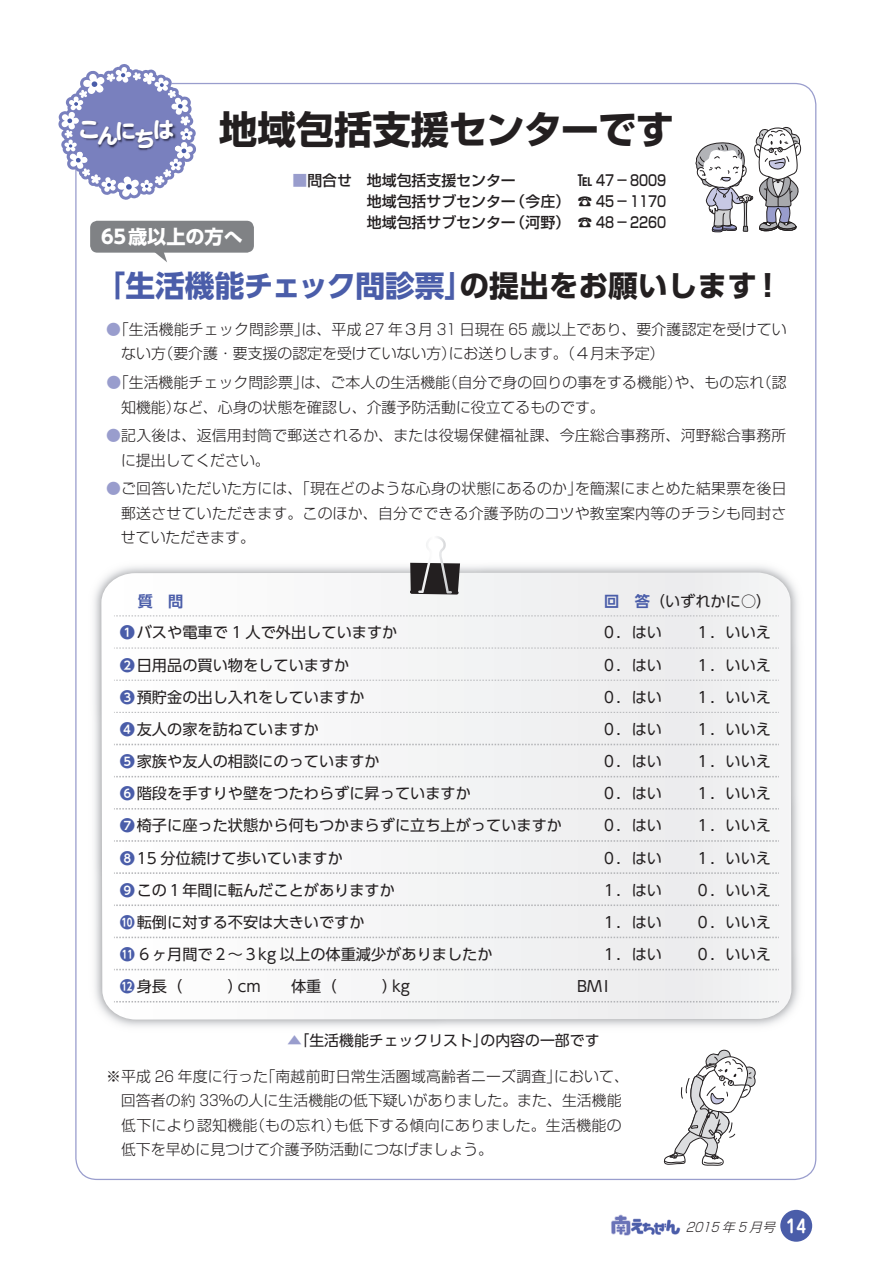
<style>
.page{position:relative;width:893px;height:1263px;background:#fff}
.page>*{position:absolute;margin:0;border:0;box-sizing:border-box;transform-origin:0 0}
.t1{font:700 38.4px "Shin Go Pro";letter-spacing:-.01em;color:#231f20}
.t2{font:700 29.7px "UD Shin Go Pr 6";letter-spacing:-.015em;color:#4a5da9}
.t3{font:700 29.7px "UD Shin Go Pr 6";color:#231f20}
.t4{font:700 21.45px "UD Shin M Go Pr 6";color:#fff}
.t5{font:700 19.05px "UD Shin Go Pr 6";color:#fff}
.t6{font:700 18px "Jun 501 Pro";color:#fff;scale:.9 1}
.t7{font:15.15px/32.1px "UD Shin Go Pr 6";color:#231f20;text-align:center}
.t8{font:700 15.15px "UD Shin Go Pr 6 De";color:#4a5da9}
.t9{font:300 14.85px/24.5px "Shin Go Pro";letter-spacing:.01em;color:#231f20}
.t10{font:500 14.85px "Shin Go Pro";color:#231f20}
.t11{font:14.85px "UD Shin Go Pr 6";color:#231f20}
.t12{font:italic 300 12.75px "Shin Go Pro";color:#231f20;scale:.85 1}
.s1{color:#999dcd}
.s2{font-family:"UD Shin Go Pr 6 De";font-weight:700;color:#4a5da9}
</style>
<div class="page">
<div style="left:780px;top:1210px;width:32px;height:32px;background:#4a5da9;border-radius:50%"></div>
<svg style="left:611px;top:1214px;width:69px;height:22px"></svg>
<svg style="left:58px;top:64px;width:138px;height:136px"></svg>
<img style="left:78px;top:117px;width:99px;height:41px">
<div style="left:90px;top:221px;width:164px;height:32px;background:#808285;border-radius:7px"></div>
<svg style="left:150px;top:252px;width:17px;height:10px"></svg>
<svg style="left:695px;top:126px;width:106px;height:107px"></svg>
<img style="left:94px;top:566px;width:705px;height:461px">
<svg style="left:101px;top:572px;width:690px;height:447px"></svg>
<svg style="left:410px;top:536px;width:50px;height:59px"></svg>
<svg style="left:114px;top:648px;width:665px;height:1px"></svg>
<svg style="left:114px;top:615px;width:665px;height:1px"></svg>
<svg style="left:114px;top:680px;width:665px;height:1px"></svg>
<svg style="left:114px;top:712px;width:665px;height:1px"></svg>
<svg style="left:114px;top:744px;width:665px;height:1px"></svg>
<svg style="left:114px;top:776px;width:665px;height:1px"></svg>
<svg style="left:114px;top:808px;width:665px;height:1px"></svg>
<svg style="left:114px;top:840px;width:665px;height:2px"></svg>
<svg style="left:114px;top:872px;width:665px;height:2px"></svg>
<svg style="left:114px;top:904px;width:665px;height:2px"></svg>
<svg style="left:114px;top:937px;width:665px;height:1px"></svg>
<svg style="left:114px;top:969px;width:665px;height:1px"></svg>
<svg style="left:114px;top:1001px;width:665px;height:1px"></svg>
<svg style="left:663px;top:1049px;width:93px;height:117px"></svg>
<svg style="left:120px;top:915px;width:14px;height:14px"></svg>
<svg style="left:120px;top:947px;width:14px;height:14px"></svg>
<svg style="left:120px;top:979px;width:14px;height:15px"></svg>
<h3 class="t4" style="left:78px;top:118px;width:98px"><sup>こ</sup>んにち<sup>は</sup></h3>
<h1 class="t1" style="left:219px;top:99px;width:456px">地域包括支援センターです</h1>
<p class="t10" style="left:293px;top:168px;width:61px"><span class="s1">■</span>問合せ</p>
<p class="t10" style="left:367px;top:168px;width:150px">地域包括支援センター</p>
<p class="t10" style="left:367px;top:189px;width:150px">地域包括サブセンター</p>
<p class="t10" style="left:511px;top:189px;width:61px">（今庄(</p>
<p class="t10" style="left:578px;top:168px;width:90px">TEL 47－8009</p>
<p class="t10" style="left:578px;top:189px;width:90px">☎45－1170</p>
<p class="t5" style="left:101px;top:221px;width:143px">65歳以上の方へ</p>
<p class="t10" style="left:367px;top:210px;width:150px">地域包括サブセンター</p>
<p class="t10" style="left:511px;top:210px;width:61px">（河野(</p>
<p class="t10" style="left:578px;top:210px;width:90px">☎ 48－2260</p>
<h2 class="t2" style="left:96px;top:262px;width:380px">「生活機能チェック問診票」</h2>
<h2 class="t3" style="left:459px;top:262px;width:299px">の提出をお願いします</h2>
<h2 class="t3" style="left:753px;top:262px;width:31px">!</h2>
<p class="t9" style="left:449px;top:315px;width:340px;text-indent:-342px"><span class="s1">●</span>「生活機能チェック問診票は」、平成 27 年３月 31 日現在 65 歳以上であり、要介護認定を受けていにお送りします。（４月末予定(</p>
<p class="t9" style="left:158px;top:340px;width:299px">（要介護・要支援の認定を受けていない方）</p>
<p class="t9" style="left:121px;top:340px;width:46px">ない方</p>
<p class="t9" style="left:173px;top:368px;width:433px;text-indent:-67px"><span class="s1">●</span>「生活機能チェック問診票は」、ご本人の生活機能<br>など、心身の状態を確認し、介護予防活動に役立てるものです。</p>
<p class="t9" style="left:443px;top:368px;width:323px">（自分で身の回りの事をする機能や）、もの忘れ</p>
<p class="t9" style="left:757px;top:368px;width:31px">（認</p>
<p class="t9" style="left:121px;top:393px;width:61px">知機能）</p>
<p class="t9" style="left:121px;top:422px;width:667px;text-indent:-15px"><span class="s1">●</span>記入後は、返信用封筒で郵送されるか、または役場保健福祉課、今庄総合事務所、河野総合事務所に提出してください。</p>
<p class="t9" style="left:575px;top:475px;width:213px">を簡潔にまとめた結果票を後日</p>
<p class="t9" style="left:121px;top:475px;width:667px;text-indent:-15px"><span class="s1">●</span>ご回答いただいた方には、「現在どのような心身の状態にあるのか」<br>郵送させていただきます。このほか、自分でできる介護予防のコツや教室案内等のチラシも同封させていただきます。</p>
<p class="t8" style="left:138px;top:589px;width:47px">質　問</p>
<p class="t7" style="left:604px;top:585px;width:169px"><span class="s2">回　答</span>（いずれかに○(</p>
<p class="t7" style="left:120px;top:616px;width:279px"><span class="s2">❶</span>バスや電車で 1 人で外出していますか</p>
<p class="t7" style="left:601px;top:616px;width:62px">０．はい</p>
<p class="t7" style="left:695px;top:616px;width:77px">１．いいえ</p>
<p class="t7" style="left:120px;top:648px;width:231px"><span class="s2">❷</span>日用品の買い物をしていますか</p>
<p class="t7" style="left:601px;top:648px;width:62px">０．はい</p>
<p class="t7" style="left:695px;top:648px;width:77px">１．いいえ</p>
<p class="t7" style="left:120px;top:680px;width:246px"><span class="s2">❸</span>預貯金の出し入れをしていますか</p>
<p class="t7" style="left:601px;top:680px;width:62px">０．はい</p>
<p class="t7" style="left:695px;top:680px;width:77px">１．いいえ</p>
<p class="t7" style="left:120px;top:713px;width:201px"><span class="s2">❹</span>友人の家を訪ねていますか</p>
<p class="t7" style="left:601px;top:713px;width:62px">０．はい</p>
<p class="t7" style="left:695px;top:713px;width:77px">１．いいえ</p>
<p class="t7" style="left:120px;top:745px;width:262px"><span class="s2">❺</span>家族や友人の相談にのっていますか</p>
<p class="t7" style="left:601px;top:745px;width:62px">０．はい</p>
<p class="t7" style="left:695px;top:745px;width:77px">１．いいえ</p>
<p class="t7" style="left:120px;top:777px;width:353px"><span class="s2">❻</span>階段を手すりや壁をつたわらずに昇っていますか</p>
<p class="t7" style="left:601px;top:777px;width:62px">０．はい</p>
<p class="t7" style="left:695px;top:777px;width:77px">１．いいえ</p>
<p class="t7" style="left:120px;top:809px;width:444px"><span class="s2">❼</span>椅子に座った状態から何もつかまらずに立ち上がっていますか</p>
<p class="t7" style="left:601px;top:809px;width:62px">０．はい</p>
<p class="t7" style="left:695px;top:809px;width:77px">１．いいえ</p>
<p class="t7" style="left:120px;top:841px;width:225px"><span class="s2">❽</span>15 分位続けて歩いていますか</p>
<p class="t7" style="left:601px;top:841px;width:62px">０．はい</p>
<p class="t7" style="left:695px;top:841px;width:77px">１．いいえ</p>
<p class="t7" style="left:120px;top:873px;width:277px"><span class="s2">❾</span>この１年間に転んだことがありますか</p>
<p class="t7" style="left:601px;top:873px;width:62px">１．はい</p>
<p class="t7" style="left:695px;top:873px;width:77px">０．いいえ</p>
<p class="t7" style="left:137px;top:906px;width:229px">転倒に対する不安は大きいですか</p>
<p class="t7" style="left:601px;top:906px;width:62px">１．はい</p>
<p class="t7" style="left:695px;top:906px;width:77px">０．いいえ</p>
<p class="t7" style="left:137px;top:938px;width:357px">６ヶ月間で２～３kg 以上の体重減少がありましたかcm　　体重（　　　）</p>
<p class="t7" style="left:137px;top:970px;width:108px">身長（　　　）</p>
<p class="t7" style="left:601px;top:938px;width:62px">１．はい</p>
<p class="t7" style="left:695px;top:938px;width:77px">０．いいえ</p>
<p class="t11" style="left:287px;top:1029px;width:202px"><span class="s1">▲</span>「生活機能チェックリスト」</p>
<p class="t11" style="left:480px;top:1029px;width:121px">の内容の一部です</p>
<p class="t9" style="left:261px;top:1062px;width:302px">「南越前町日常生活圏域高齢者ニーズ調査」</p>
<p class="t9" style="left:106px;top:1062px;width:163px">※平成 26 年度に行った</p>
<p class="t9" style="left:121px;top:1087px;width:502px">回答者の約 33％の人に生活機能の低下疑いがありました。また、生活機能</p>
<p class="t9" style="left:334px;top:1111px;width:289px">も低下する傾向にありました。生活機能の</p>
<p class="t9" style="left:554px;top:1062px;width:76px">において、</p>
<p class="t9" style="left:250px;top:1111px;width:92px">（もの忘れ）</p>
<p class="t9" style="left:121px;top:1111px;width:374px">低下により認知機能<br>低下を早めに見つけて介護予防活動につなげましょう。</p>
<p class="t12" style="left:686px;top:1216px;width:112px">2015 年 5 月号</p>
<p class="t6" style="left:786px;top:1211px;width:24px">14</p>
</div>
